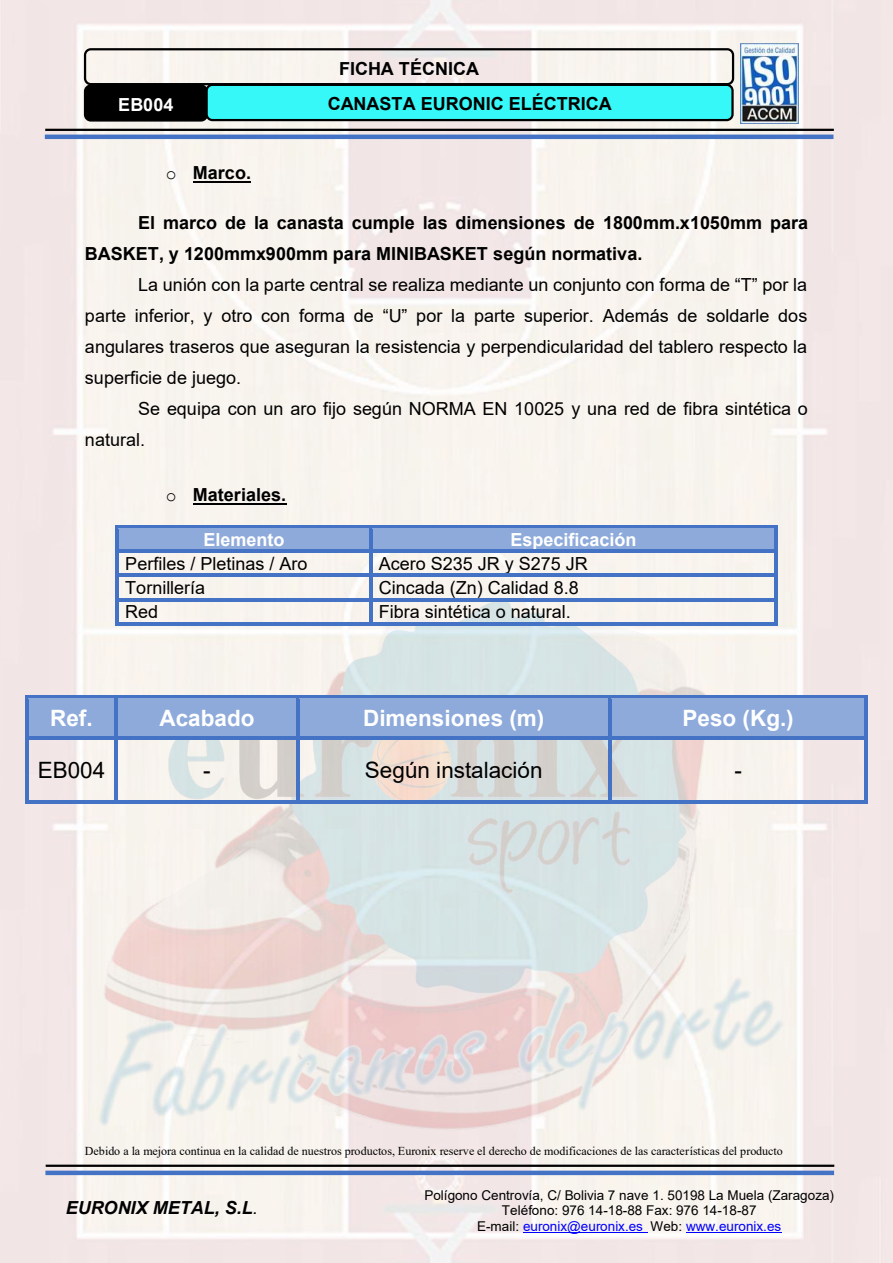
<style>
.page{position:relative;width:893px;height:1263px;background:#fff}
.page>*{position:absolute;margin:0;border:0;box-sizing:border-box;transform-origin:0 0}
.t1{font:700 22.5px "Arial";color:#fff}
.t2{font:22.5px "Arial";color:#000}
.t3{font:18px/31px "Arial";color:#000;text-align:justify}
.t4{font:700 18px/30.9px "Arial";color:#000}
.t5{font:700 18px "Arial";color:#fff}
.t6{font:italic 700 18px "Arial";color:#000}
.t7{font:13.5px/15.6px "Arial";letter-spacing:.005em;color:#000;text-align:center}
.t8{font:12px "Times New Roman";color:#000}
.s1{font-family:"Courier New";font-weight:400}
.s2{color:#00f}
.s3{font-weight:400}
</style>
<div class="page">
<img style="left:0;top:0;width:893px;height:1263px">
<hr style="left:523px;top:1232px;width:124px;height:1px;background:#00f">
<hr style="left:686px;top:1232px;width:95px;height:1px;background:#00f">
<hr style="left:45px;top:1171px;width:789px;height:4px;background:#4472c4">
<hr style="left:46px;top:1165px;width:788px;height:2px;background:#000">
<hr style="left:45px;top:135px;width:788px;height:4px;background:#4472c4">
<hr style="left:45px;top:129px;width:789px;height:2px;background:#000">
<img style="left:741px;top:44px;width:57px;height:80px">
<div style="left:84px;top:84px;width:124px;height:38px;background:#000;border:2px solid #000;border-radius:6px"></div>
<div style="left:206px;top:84px;width:528px;height:37px;background:#36f8f8;border:2px solid #000;border-radius:6px"></div>
<div style="left:84px;top:48px;width:650px;height:37px;border:2px solid #000;border-radius:6px"></div>
<img style="left:82px;top:586px;width:723px;height:545px">
<hr style="left:193px;top:181px;width:58px;height:2px;background:#000">
<hr style="left:193px;top:503px;width:93px;height:2px;background:#000">
<div style="left:119px;top:529px;width:250px;height:21px;background:#8eaadb"></div>
<div style="left:372px;top:529px;width:402px;height:21px;background:#8eaadb"></div>
<svg style="left:116px;top:525px;width:3px;height:4px"></svg>
<svg style="left:119px;top:525px;width:250px;height:4px"></svg>
<svg style="left:369px;top:525px;width:3px;height:4px"></svg>
<svg style="left:372px;top:525px;width:403px;height:4px;background:#567fc9"></svg>
<hr style="left:372px;top:529px;width:403px;height:1px;background:#8eaadb">
<svg style="left:775px;top:525px;width:3px;height:4px"></svg>
<hr style="left:116px;top:529px;width:3px;height:21px;background:#4472c4">
<hr style="left:369px;top:529px;width:3px;height:21px;background:#4472c4">
<hr style="left:775px;top:529px;width:3px;height:21px;background:#4472c4">
<hr style="left:119px;top:550px;width:250px;height:3px;background:#4472c4">
<hr style="left:372px;top:550px;width:403px;height:3px;background:#4472c4">
<hr style="left:116px;top:553px;width:3px;height:21px;background:#4472c4">
<hr style="left:369px;top:553px;width:3px;height:21px;background:#4472c4">
<hr style="left:775px;top:553px;width:3px;height:21px;background:#4472c4">
<hr style="left:119px;top:574px;width:250px;height:3px;background:#4472c4">
<hr style="left:372px;top:574px;width:403px;height:3px;background:#4472c4">
<hr style="left:116px;top:577px;width:3px;height:21px;background:#4472c4">
<hr style="left:369px;top:577px;width:3px;height:21px;background:#4472c4">
<hr style="left:775px;top:577px;width:3px;height:21px;background:#4472c4">
<hr style="left:119px;top:598px;width:250px;height:3px;background:#4472c4">
<hr style="left:372px;top:598px;width:403px;height:3px;background:#4472c4">
<hr style="left:116px;top:601px;width:3px;height:21px;background:#4472c4">
<hr style="left:119px;top:622px;width:250px;height:3px;background:#4472c4">
<hr style="left:369px;top:601px;width:3px;height:21px;background:#4472c4">
<hr style="left:372px;top:622px;width:403px;height:3px;background:#4472c4">
<hr style="left:775px;top:601px;width:3px;height:21px;background:#4472c4">
<div style="left:28px;top:698px;width:87px;height:38px;background:#8eaadb"></div>
<div style="left:118px;top:698px;width:178px;height:38px;background:#8eaadb"></div>
<div style="left:299px;top:698px;width:309px;height:38px;background:#8eaadb"></div>
<div style="left:612px;top:698px;width:253px;height:38px;background:#8eaadb"></div>
<svg style="left:25px;top:695px;width:3px;height:4px"></svg>
<hr style="left:28px;top:695px;width:87px;height:3px;background:#4472c4">
<svg style="left:115px;top:695px;width:3px;height:4px"></svg>
<hr style="left:118px;top:695px;width:178px;height:3px;background:#4472c4">
<svg style="left:296px;top:695px;width:3px;height:4px"></svg>
<hr style="left:299px;top:695px;width:309px;height:3px;background:#4472c4">
<svg style="left:608px;top:695px;width:3px;height:4px"></svg>
<hr style="left:611px;top:695px;width:254px;height:3px;background:#4472c4">
<hr style="left:611px;top:698px;width:254px;height:1px;background:#8eaadb">
<svg style="left:865px;top:695px;width:3px;height:4px"></svg>
<hr style="left:25px;top:699px;width:3px;height:37px;background:#4472c4">
<hr style="left:115px;top:699px;width:3px;height:37px;background:#4472c4">
<hr style="left:296px;top:699px;width:3px;height:37px;background:#4472c4">
<hr style="left:608px;top:699px;width:3px;height:37px;background:#4472c4">
<hr style="left:865px;top:699px;width:3px;height:37px;background:#4472c4">
<svg style="left:25px;top:736px;width:3px;height:4px"></svg>
<hr style="left:28px;top:736px;width:87px;height:4px;background:#4472c4">
<svg style="left:115px;top:736px;width:3px;height:4px"></svg>
<hr style="left:118px;top:736px;width:178px;height:4px;background:#4472c4">
<svg style="left:296px;top:736px;width:3px;height:4px"></svg>
<hr style="left:299px;top:736px;width:309px;height:4px;background:#4472c4">
<svg style="left:608px;top:736px;width:3px;height:4px"></svg>
<hr style="left:611px;top:736px;width:254px;height:4px;background:#4472c4">
<svg style="left:865px;top:736px;width:3px;height:4px"></svg>
<hr style="left:25px;top:740px;width:3px;height:61px;background:#4472c4">
<hr style="left:28px;top:801px;width:87px;height:3px;background:#4472c4">
<hr style="left:115px;top:740px;width:3px;height:61px;background:#4472c4">
<hr style="left:118px;top:801px;width:178px;height:3px;background:#4472c4">
<hr style="left:296px;top:740px;width:3px;height:61px;background:#4472c4">
<hr style="left:299px;top:801px;width:309px;height:3px;background:#4472c4">
<hr style="left:608px;top:740px;width:3px;height:61px;background:#4472c4">
<hr style="left:611px;top:801px;width:254px;height:3px;background:#4472c4">
<hr style="left:865px;top:740px;width:3px;height:61px;background:#4472c4">
<p class="t4" style="left:339px;top:53px;width:142px">FICHA TÉCNICA</p>
<p class="t5" style="left:118px;top:92px;width:57px">EB004</p>
<p class="t4" style="left:328px;top:88px;width:286px">CANASTA EURONIC ELÉCTRICA</p>
<p class="t4" style="left:166px;top:157px;width:87px"><span class="s1">o</span> Marco.</p>
<p class="t4" style="left:85px;top:207px;width:725px;text-indent:53px">El marco de la canasta cumple las dimensiones de 1800mm.x1050mm para<br>BASKET, y 1200mmx900mm para MINIBASKET según normativa.</p>
<p class="t3" style="left:85px;top:269px;width:724px;text-indent:53px">La unión con la parte central se realiza mediante un conjunto con forma de “T” por la parte inferior, y otro con forma de “U” por la parte superior. Además de soldarle dos angulares traseros que aseguran la resistencia y perpendicularidad del tablero respecto la superficie de juego.</p>
<p class="t3" style="left:85px;top:393px;width:725px;text-indent:53px">Se equipa con un aro fijo según NORMA EN 10025 y una red de fibra sintética o natural.</p>
<p class="t4" style="left:166px;top:479px;width:122px"><span class="s1">o</span> Materiales.</p>
<p class="t5" style="left:203px;top:527px;width:83px">Elemento</p>
<p class="t5" style="left:510px;top:527px;width:128px">Especificación</p>
<p class="t3" style="left:125px;top:548px;width:184px">Perfiles / Pletinas / Aro</p>
<p class="t3" style="left:379px;top:548px;width:211px">Acero S235 JR y S275 JR</p>
<p class="t3" style="left:125px;top:572px;width:81px">Tornillería</p>
<p class="t3" style="left:379px;top:572px;width:202px">Cincada (Zn) Calidad 8.8</p>
<p class="t3" style="left:125px;top:596px;width:35px">Red</p>
<p class="t3" style="left:379px;top:596px;width:193px">Fibra sintética o natural.</p>
<p class="t1" style="left:50px;top:702px;width:44px">Ref.</p>
<p class="t1" style="left:160px;top:702px;width:97px">Acabado</p>
<p class="t1" style="left:363px;top:702px;width:183px">Dimensiones (m)</p>
<p class="t1" style="left:683px;top:702px;width:113px">Peso (Kg.)</p>
<p class="t2" style="left:38px;top:755px;width:69px">EB004</p>
<p class="t2" style="left:203px;top:755px;width:9px">-</p>
<p class="t2" style="left:365px;top:755px;width:179px">Según instalación</p>
<p class="t2" style="left:734px;top:755px;width:9px">-</p>
<p class="t8" style="left:85px;top:1142px;width:700px">Debido a la mejora continua en la calidad de nuestros productos, Euronix reserve el derecho de modificaciones de las características del producto</p>
<p class="t7" style="left:424px;top:1187px;width:411px">Polígono Centrovía, C/ Bolivia 7 nave 1. 50198 La Muela (Zaragoza)<br>Teléfono: 976 14-18-88 Fax: 976 14-18-87<br>E-mail: <span class="s2">euronix@euronix.es</span> Web: <span class="s2">www.euronix.es</span></p>
<p class="t6" style="left:66px;top:1196px;width:194px">EURONIX METAL, S.L<span class="s3">.</span></p>
</div>
